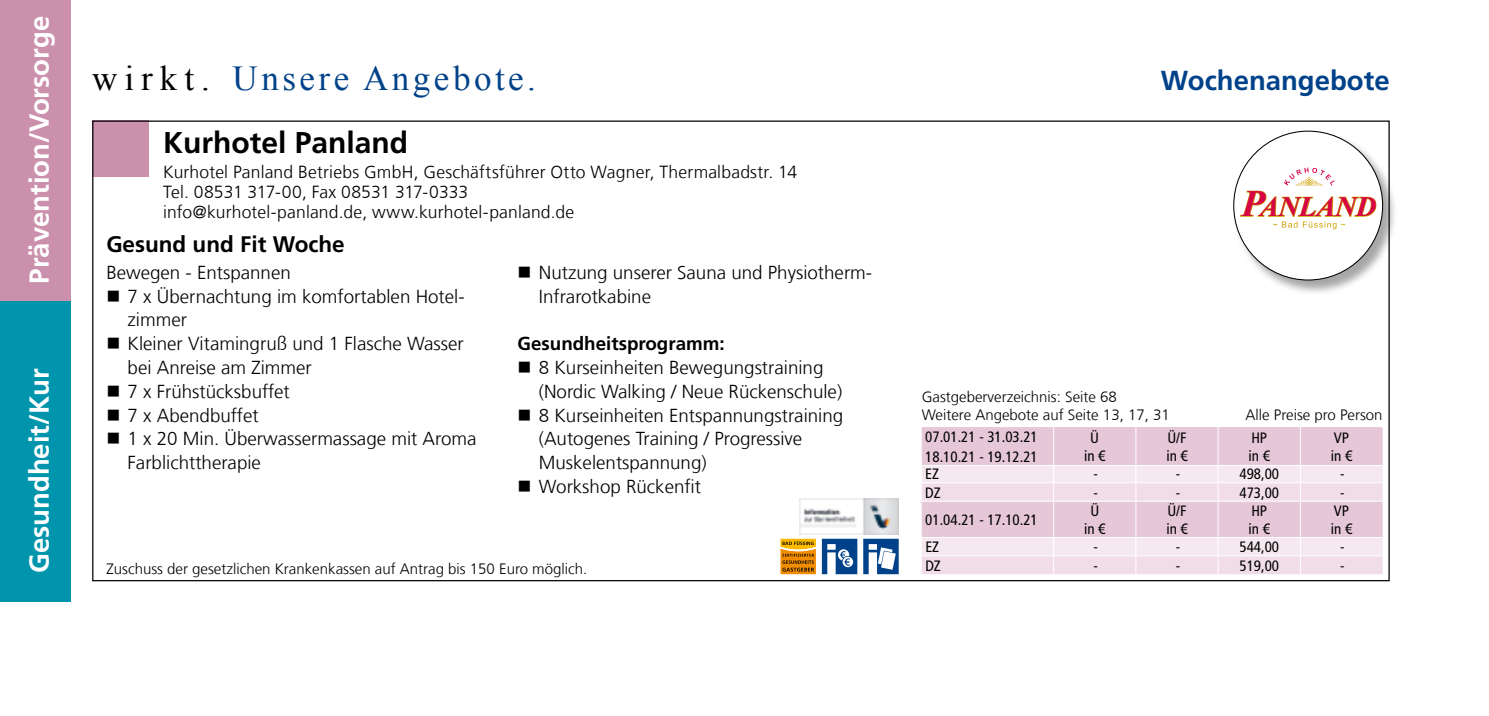
<style>
.page{position:relative;width:1489px;height:716px;background:#fff}
.page>*{position:absolute;margin:0;border:0;box-sizing:border-box;transform-origin:0 0}
.t1{font:50.5px "Bad Fuessing Pi";color:#004289}
.t2{font:35px "Times New Roman";letter-spacing:.1em;color:#004289}
.t3{font:700 30px "Frutiger LT Com";color:#000}
.t4{font:italic 700 28.25px "Times New Roman";color:#d60445}
.t5{font:700 27.5px "Frutiger LT Com";color:#fff}
.t6{font:700 27.5px "Frutiger LT Com";color:#004289}
.t7{font:700 22.5px "Frutiger LT Com";color:#000}
.t8{font:300 18.75px/23.8px "Frutiger LT Com";color:#000}
.t9{font:300 17.5px/20px "Frutiger LT Com";letter-spacing:.01em;color:#000}
.t10{font:300 15px/18px "Frutiger LT Com";color:#000}
.t11{font:condensed 15px/18px "Frutiger LT Com";color:#000}
.s1{color:#000}
.s2{font-weight:700}
.s3{font-size:37.5px}
</style>
<div class="page">
<div style="left:0;top:0;width:71px;height:301px;background:#cb91ac"></div>
<div style="left:1233px;top:130px;width:164px;height:165px;background:#000;opacity:.35"></div>
<div style="left:1233px;top:131px;width:149px;height:149px;background:#fff;border-radius:50%"></div>
<svg style="left:1239px;top:167px;width:137px;height:62px"></svg>
<img style="left:799px;top:499px;width:99px;height:35px">
<svg style="left:780px;top:539px;width:36px;height:35px"></svg>
<div style="left:921px;top:427px;width:461px;height:38px;background:#e6c7d7"></div>
<hr style="left:1053px;top:427px;width:1px;height:38px;background:#fff">
<hr style="left:1135px;top:427px;width:1px;height:38px;background:#fff">
<hr style="left:1217px;top:427px;width:1px;height:38px;background:#fff">
<hr style="left:1299px;top:427px;width:1px;height:38px;background:#fff">
<svg style="left:921px;top:466px;width:461px;height:108px;background:#eedae5"></svg>
<div style="left:92px;top:120px;width:57px;height:57px;background:#cb91ac"></div>
<div style="left:0;top:301px;width:71px;height:300px;background:#0095ac"></div>
<p class="t5" style="left:23px;top:283px;width:269px;rotate:-90deg">Prävention/Vorsorge</p>
<p class="t5" style="left:23px;top:573px;width:206px;rotate:-90deg">Gesundheit/Kur</p>
<p class="t2" style="left:92px;top:55px;width:445px"><span class="s1">wirkt.</span> Unsere Angebote.</p>
<p class="t6" style="left:1160px;top:64px;width:230px">Wochenangebote</p>
<p class="t3" style="left:163px;top:125px;width:247px">Kurhotel Panland</p>
<p class="t9" style="left:163px;top:162px;width:635px">Kurhotel Panland Betriebs GmbH, Geschäftsführer Otto Wagner, Thermalbadstr. 14<br>Tel. 08531 317-00, Fax 08531 317-0333<br>info@kurhotel-panland.de, www.kurhotel-panland.de</p>
<p class="t7" style="left:106px;top:231px;width:240px">Gesund und Fit Woche</p>
<p class="t8" style="left:128px;top:261px;width:350px;text-indent:-21px">Bewegen - Entspannen<br>7 x Übernachtung im komfortablen Hotel&shy;zimmer<br>Kleiner Vitamingruß und 1 Flasche Wasser bei Anreise am Zimmer<br>7 x Frühstücksbuffet<br>7 x Abendbuffet<br>1 x 20 Min. Überwassermassage mit Aroma<br>Farblichttherapie</p>
<p class="t8" style="left:539px;top:261px;width:335px">Nutzung unserer Sauna und Physiotherm-<br>Infrarotkabine</p>
<p class="t8" style="left:539px;top:332px;width:306px;text-indent:-21px"><span class="s2">Gesundheitsprogramm:<br></span>8 Kurseinheiten Bewegungstraining (Nordic Walking / Neue Rückenschule)<br>8 Kurseinheiten Entspannungstraining (Autogenes Training / Progressive<br>Muskelentspannung)<br>Workshop Rückenfit</p>
<p class="t10" style="left:106px;top:560px;width:482px">Zuschuss der gesetzlichen Krankenkassen auf Antrag bis 150 Euro möglich.</p>
<p class="t1" style="left:821px;top:527px;width:78px">ÖÄ</p>
<p class="t10" style="left:921px;top:388px;width:249px">Gastgeberverzeichnis: Seite 68<br>Weitere Angebote auf Seite 13, 17, 31</p>
<p class="t4" style="left:1241px;top:187px;width:136px"><span class="s3">P</span>ANLAND</p>
<p class="t10" style="left:1245px;top:406px;width:138px">Alle Preise pro Person</p>
<p class="t11" style="left:925px;top:427px;width:114px;line-height:20px">07.01.21 - 31.03.21<br>18.10.21 - 19.12.21</p>
<p class="t11" style="left:1083px;top:429px;width:23px;text-align:center">Ü in €</p>
<p class="t11" style="left:1166px;top:429px;width:23px">Ü/F in €</p>
<p class="t11" style="left:1248px;top:429px;width:23px">HP in €</p>
<p class="t11" style="left:1330px;top:429px;width:23px">VP in €</p>
<p class="t11" style="left:925px;top:465px;width:15px">EZ</p>
<p class="t11" style="left:1093px;top:465px;width:6px">-</p>
<p class="t11" style="left:1175px;top:465px;width:6px">-</p>
<p class="t11" style="left:1239px;top:465px;width:41px">498,00</p>
<p class="t11" style="left:1340px;top:465px;width:6px">-</p>
<p class="t11" style="left:925px;top:483px;width:17px">DZ</p>
<p class="t11" style="left:1093px;top:483px;width:6px">-</p>
<p class="t11" style="left:1175px;top:483px;width:6px">-</p>
<p class="t11" style="left:1239px;top:483px;width:41px">473,00</p>
<p class="t11" style="left:1340px;top:483px;width:6px">-</p>
<p class="t11" style="left:925px;top:511px;width:114px">01.04.21 - 17.10.21</p>
<p class="t11" style="left:1084px;top:502px;width:23px;text-align:center">Ü in €</p>
<p class="t11" style="left:1166px;top:502px;width:23px">Ü/F in €</p>
<p class="t11" style="left:1248px;top:502px;width:23px">HP in €</p>
<p class="t11" style="left:1330px;top:502px;width:23px">VP in €</p>
<p class="t11" style="left:925px;top:538px;width:15px">EZ</p>
<p class="t11" style="left:1093px;top:538px;width:6px">-</p>
<p class="t11" style="left:1175px;top:538px;width:6px">-</p>
<p class="t11" style="left:1239px;top:538px;width:41px">544,00</p>
<p class="t11" style="left:1340px;top:538px;width:6px">-</p>
<p class="t11" style="left:925px;top:556px;width:17px">DZ</p>
<p class="t11" style="left:1093px;top:556px;width:6px">-</p>
<p class="t11" style="left:1175px;top:556px;width:6px">-</p>
<p class="t11" style="left:1239px;top:556px;width:41px">519,00</p>
<p class="t11" style="left:1340px;top:556px;width:6px">-</p>
</div>
